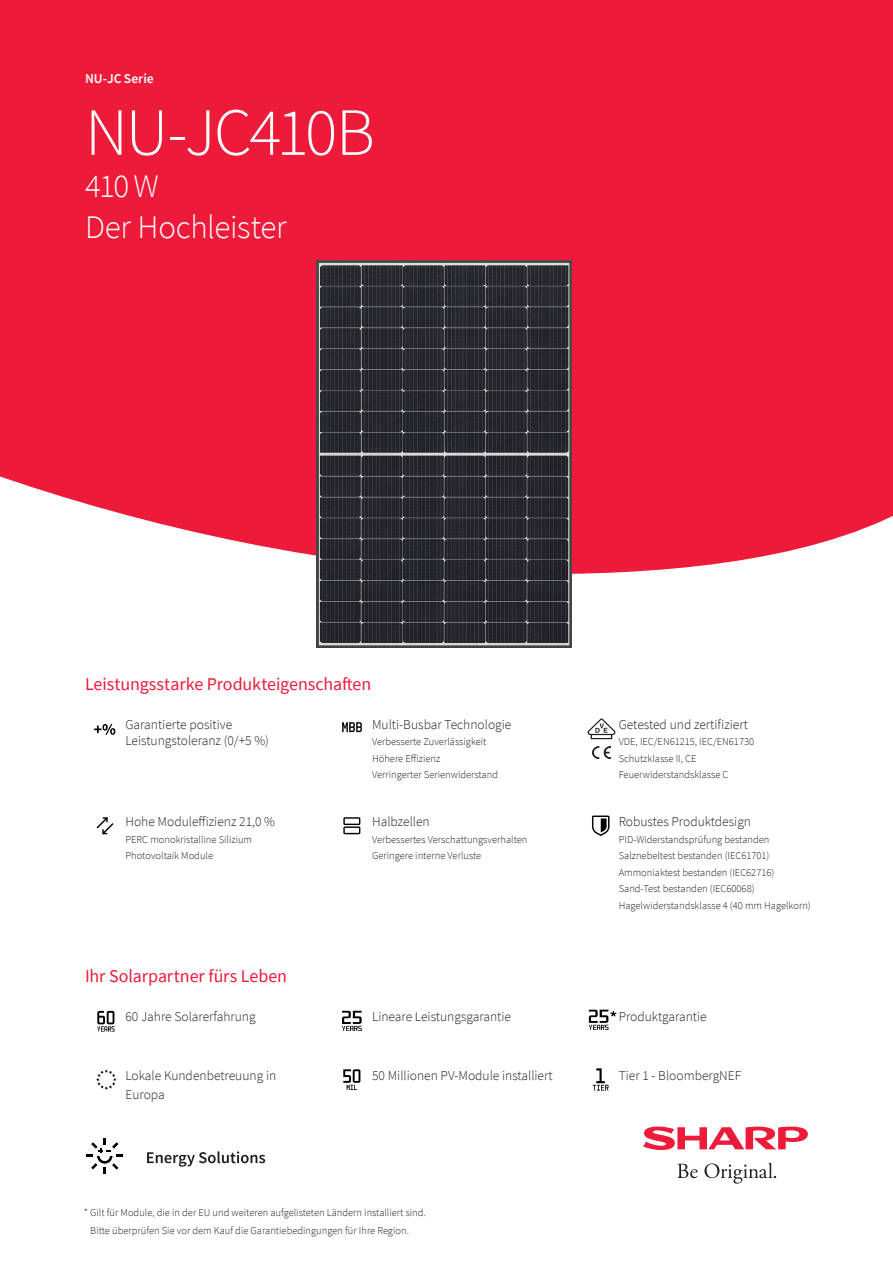
<style>
.page{position:relative;width:893px;height:1263px;background:#ed1a3a}
.page>*{position:absolute;margin:0;border:0;box-sizing:border-box;transform-origin:0 0}
.Caption_9_Pt_Semibol{font:300 67.5px "Source Sans Pro";letter-spacing:-.04em;color:#fff}
.Subheadline_22_Pt_Li{font:300 33px "Source Sans Pro";letter-spacing:-.01em;color:#fff}
.t1{font:18px "Source Sans Pro";letter-spacing:-.005em;color:#ed1a3a}
.Copy_9_Pt_Light{font:300 13.5px/19.5px "Source Sans Pro";color:#231f20}
.Copy_7_Pt_Light{font:300 13.5px "Source Sans Pro";color:#231f20}
.Caption_9_Pt_Semibol-2{font:600 13.5px "Source Sans Pro";color:#fff}
.Copy_7_Pt_Light-2{font:300 10.5px "Source Sans Pro";color:#231f20}
.Copy_9_Pt_Light-2{font:300 10.5px "Source Sans Pro";color:#231f20}
</style>
<div class="page">
<div style="left:0;top:472px;width:893px;height:791px;background:#fff"></div>
<svg style="left:643px;top:1126px;width:166px;height:24px"></svg>
<svg style="left:677px;top:1162px;width:99px;height:21px;background:#d9d9d9"></svg>
<svg style="left:147px;top:1151px;width:118px;height:16px;background:#c5c4c4"></svg>
<img style="left:317px;top:261px;width:255px;height:387px">
<svg style="left:87px;top:1138px;width:36px;height:36px"></svg>
<svg style="left:96px;top:1069px;width:21px;height:21px"></svg>
<svg style="left:343px;top:1069px;width:17px;height:21px"></svg>
<svg style="left:96px;top:817px;width:17px;height:17px"></svg>
<svg style="left:97px;top:1011px;width:18px;height:20px"></svg>
<svg style="left:343px;top:817px;width:17px;height:17px"></svg>
<svg style="left:342px;top:722px;width:20px;height:10px"></svg>
<svg style="left:593px;top:1068px;width:15px;height:22px"></svg>
<svg style="left:592px;top:815px;width:17px;height:21px"></svg>
<svg style="left:94px;top:724px;width:21px;height:11px"></svg>
<img style="left:593px;top:746px;width:17px;height:13px">
<svg style="left:588px;top:718px;width:27px;height:21px"></svg>
<svg style="left:342px;top:1011px;width:20px;height:20px"></svg>
<svg style="left:589px;top:1010px;width:27px;height:20px"></svg>
<p class="Caption_9_Pt_Semibol-2" style="left:85px;top:69px;width:70px">NU-JC Serie</p>
<p class="Caption_9_Pt_Semibol" style="left:85px;top:91px;width:291px">NU-JC410B</p>
<p class="Subheadline_22_Pt_Li" style="left:85px;top:165px;width:75px">410 W</p>
<p class="Subheadline_22_Pt_Li" style="left:85px;top:207px;width:203px">Der Hochleister</p>
<p class="t1" style="left:85px;top:672px;width:288px">Leistungsstarke Produkteigenschaften</p>
<p class="Copy_9_Pt_Light" style="left:125px;top:714px;width:108px">Garantierte positive</p>
<p class="Copy_9_Pt_Light" style="left:125px;top:731px;width:145px">Leistungstoleranz (0/+5 %)</p>
<p class="Copy_9_Pt_Light" style="left:372px;top:714px;width:141px">Multi-Busbar Technologie</p>
<p class="Copy_7_Pt_Light-2" style="left:372px;top:735px;width:116px">Verbesserte Zuverlässigkeit</p>
<p class="Copy_7_Pt_Light-2" style="left:372px;top:752px;width:70px">Höhere Effizienz</p>
<p class="Copy_7_Pt_Light-2" style="left:372px;top:768px;width:127px">Verringerter Serienwiderstand</p>
<p class="Copy_9_Pt_Light" style="left:619px;top:714px;width:131px">Getested und zertifiziert</p>
<p class="Copy_9_Pt_Light-2" style="left:619px;top:735px;width:137px">VDE, IEC/EN61215, IEC/EN61730</p>
<p class="Copy_7_Pt_Light-2" style="left:619px;top:752px;width:79px">Schutzklasse II, CE</p>
<p class="Copy_7_Pt_Light-2" style="left:619px;top:768px;width:111px">Feuerwiderstandsklasse C</p>
<p class="Copy_7_Pt_Light" style="left:125px;top:813px;width:151px">Hohe Moduleffizienz 21,0 %</p>
<p class="Copy_7_Pt_Light-2" style="left:125px;top:833px;width:128px">PERC monokristalline Silizium</p>
<p class="Copy_7_Pt_Light-2" style="left:125px;top:849px;width:89px">Photovoltaik Module</p>
<p class="Copy_9_Pt_Light" style="left:372px;top:812px;width:59px">Halbzellen</p>
<p class="Copy_9_Pt_Light-2" style="left:372px;top:833px;width:157px">Verbessertes Verschattungsverhalten</p>
<p class="Copy_9_Pt_Light-2" style="left:372px;top:849px;width:111px">Geringere interne Verluste</p>
<p class="Copy_9_Pt_Light" style="left:619px;top:812px;width:134px">Robustes Produktdesign</p>
<p class="Copy_7_Pt_Light-2" style="left:619px;top:833px;width:152px">PID-Widerstandsprüfung bestanden</p>
<p class="Copy_7_Pt_Light-2" style="left:619px;top:849px;width:152px">Salznebeltest bestanden (IEC61701)</p>
<p class="Copy_7_Pt_Light-2" style="left:619px;top:866px;width:157px">Ammoniaktest bestanden (IEC62716)</p>
<p class="Copy_7_Pt_Light-2" style="left:619px;top:882px;width:137px">Sand-Test bestanden (IEC60068)</p>
<p class="Copy_7_Pt_Light-2" style="left:619px;top:899px;width:194px">Hagelwiderstandsklasse 4 (40 mm Hagelkorn)</p>
<p class="t1" style="left:85px;top:965px;width:204px">Ihr Solarpartner fürs Leben</p>
<p class="Copy_9_Pt_Light" style="left:125px;top:1007px;width:132px">60 Jahre Solarerfahrung</p>
<p class="Copy_9_Pt_Light" style="left:372px;top:1007px;width:141px">Lineare Leistungsgarantie</p>
<p class="Copy_9_Pt_Light" style="left:619px;top:1007px;width:90px">Produktgarantie</p>
<p class="Copy_9_Pt_Light" style="left:125px;top:1065px;width:152px">Lokale Kundenbetreuung in<br>Europa</p>
<p class="Copy_9_Pt_Light" style="left:372px;top:1065px;width:182px">50 Millionen PV-Module installiert</p>
<p class="Copy_9_Pt_Light" style="left:619px;top:1065px;width:124px">Tier 1 - BloombergNEF</p>
<p class="Copy_9_Pt_Light-2" style="left:84px;top:1206px;width:343px">* Gilt für Module, die in der EU und weiteren aufgelisteten Ländern installiert sind.</p>
<p class="Copy_9_Pt_Light-2" style="left:90px;top:1224px;width:320px">Bitte überprüfen Sie vor dem Kauf die Garantiebedingungen für Ihre Region.</p>
</div>
